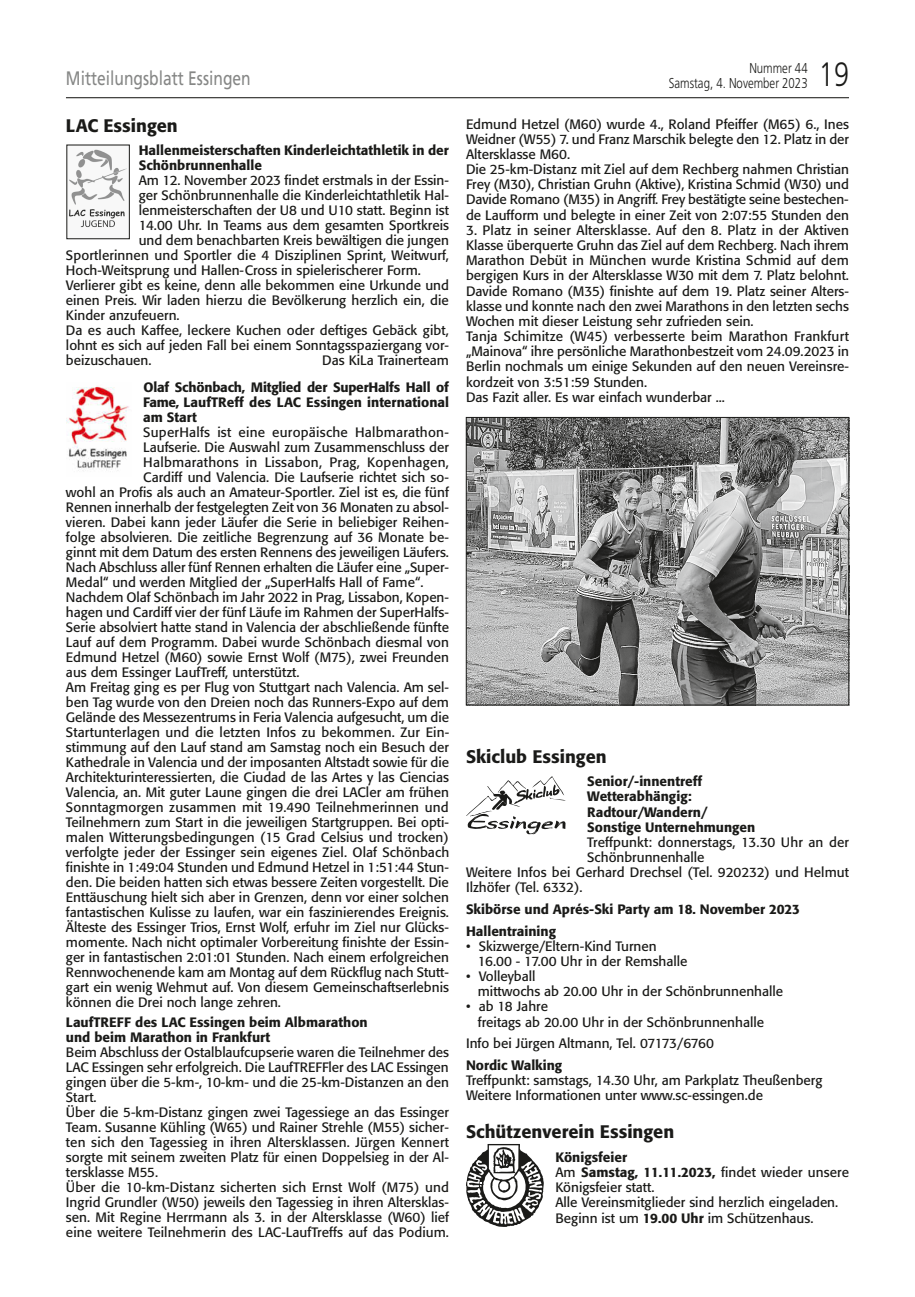
<style>
.page{position:relative;width:915px;height:1297px;background:#fff}
.page>*{position:absolute;margin:0;border:0;box-sizing:border-box;transform-origin:0 0}
.t1{font:300 33.75px "Frutiger";color:#1a1a18;scale:.8 1}
.t2{font:19.5px "Frutiger";color:#868786;scale:.8 1}
.t3{font:500 18px "Formata";color:#1a1a18}
.t4{font:300 14.25px "Frutiger";color:#1a1a18;scale:.8 1}
.t5{font:13.5px/15.1px "Formata";color:#1a1a18}
.t6{font:500 13.5px/15px "Formata";color:#1a1a18}
.t7{font:13.5px "Formata";letter-spacing:.02em;color:#1a1a18}
.s1{font-weight:500}
</style>
<div class="page">
<hr style="left:66px;top:97px;width:782px;height:1px;background:#1a1a18">
<img style="left:69px;top:149px;width:58px;height:79px">
<img style="left:67px;top:386px;width:62px;height:85px">
<img style="left:468px;top:419px;width:378px;height:284px">
<div style="left:466px;top:417px;width:382px;height:288px;border:1px solid #1a1a18"></div>
<svg style="left:466px;top:776px;width:99px;height:58px"></svg>
<svg style="left:466px;top:1144px;width:77px;height:83px"></svg>
<p class="t4" style="left:749px;top:60px;width:74px">Nummer 44</p>
<h2 class="t2" style="left:66px;top:66px;width:232px">Mitteilungsblatt Essingen</h2>
<p class="t4" style="left:668px;top:75px;width:175px">Samstag, 4. November 2023</p>
<h1 class="t1" style="left:818px;top:55px;width:39px">19</h1>
<h3 class="t3" style="left:66px;top:115px;width:113px">LAC Essingen</h3>
<p class="t6" style="left:139px;top:143px;width:311px">Hallenmeisterschaften Kinderleichtathletik in der<br>Schönbrunnenhalle</p>
<p class="t5" style="left:139px;top:173px;width:311px">Am 12. November 2023 findet erstmals in der Essin-</p>
<p class="t5" style="left:139px;top:188px;width:311px">ger Schönbrunnenhalle die Kinderleichtathletik Hal-</p>
<p class="t5" style="left:139px;top:203px;width:311px">lenmeisterschaften der U8 und U10 statt. Beginn ist</p>
<p class="t5" style="left:139px;top:218px;width:311px">14.00 Uhr. In Teams aus dem gesamten Sportkreis</p>
<p class="t5" style="left:139px;top:233px;width:311px">und dem benachbarten Kreis bewältigen die jungen</p>
<p class="t5" style="left:66px;top:248px;width:384px">Sportlerinnen und Sportler die 4 Disziplinen Sprint, Weitwurf,</p>
<p class="t5" style="left:66px;top:263px;width:356px">Hoch-Weitsprung und Hallen-Cross in spielerischerer Form.</p>
<p class="t5" style="left:66px;top:278px;width:384px">Verlierer gibt es keine, denn alle bekommen eine Urkunde und</p>
<p class="t5" style="left:66px;top:293px;width:384px">einen Preis. Wir laden hierzu die Bevölkerung herzlich ein, die</p>
<p class="t5" style="left:66px;top:308px;width:115px">Kinder anzufeuern.</p>
<p class="t5" style="left:66px;top:323px;width:384px">Da es auch Kaffee, leckere Kuchen oder deftiges Gebäck gibt,</p>
<p class="t5" style="left:66px;top:338px;width:384px">lohnt es sich auf jeden Fall bei einem Sonntagsspaziergang vor-</p>
<p class="t5" style="left:66px;top:353px;width:87px">beizuschauen.</p>
<p class="t5" style="left:322px;top:353px;width:128px">Das KiLa Trainerteam</p>
<p class="t6" style="left:143px;top:379px;width:307px;text-align:justify">Olaf Schönbach, Mitglied der SuperHalfs Hall of Fame, LaufTReff des LAC Essingen international am Start</p>
<p class="t7" style="left:143px;top:424px;width:307px">SuperHalfs ist eine europäische Halbmarathon-</p>
<p class="t5" style="left:143px;top:439px;width:307px">Laufserie. Die Auswahl zum Zusammenschluss der</p>
<p class="t7" style="left:143px;top:454px;width:307px">Halbmarathons in Lissabon, Prag, Kopenhagen,</p>
<p class="t5" style="left:143px;top:469px;width:307px">Cardiff und Valencia. Die Laufserie richtet sich so-</p>
<p class="t5" style="left:66px;top:484px;width:384px">wohl an Profis als auch an Amateur-Sportler. Ziel ist es, die fünf</p>
<p class="t5" style="left:66px;top:499px;width:384px">Rennen innerhalb der festgelegten Zeit von 36 Monaten zu absol-</p>
<p class="t5" style="left:66px;top:514px;width:384px">vieren. Dabei kann jeder Läufer die Serie in beliebiger Reihen-</p>
<p class="t5" style="left:66px;top:529px;width:384px">folge absolvieren. Die zeitliche Begrenzung auf 36 Monate be-</p>
<p class="t5" style="left:66px;top:544px;width:384px">ginnt mit dem Datum des ersten Rennens des jeweiligen Läufers.</p>
<p class="t5" style="left:66px;top:559px;width:384px">Nach Abschluss aller fünf Rennen erhalten die Läufer eine „Super-</p>
<p class="t5" style="left:66px;top:574px;width:359px">Medal“ und werden Mitglied der „SuperHalfs Hall of Fame“.</p>
<p class="t5" style="left:66px;top:589px;width:384px">Nachdem Olaf Schönbach im Jahr 2022 in Prag, Lissabon, Kopen-</p>
<p class="t5" style="left:66px;top:604px;width:384px">hagen und Cardiff vier der fünf Läufe im Rahmen der SuperHalfs-</p>
<p class="t5" style="left:66px;top:619px;width:384px">Serie absolviert hatte stand in Valencia der abschließende fünfte</p>
<p class="t5" style="left:66px;top:634px;width:384px">Lauf auf dem Programm. Dabei wurde Schönbach diesmal von</p>
<p class="t5" style="left:66px;top:649px;width:384px">Edmund Hetzel (M60) sowie Ernst Wolf (M75), zwei Freunden</p>
<p class="t5" style="left:66px;top:664px;width:235px">aus dem Essinger LaufTreff, unterstützt.</p>
<p class="t5" style="left:66px;top:679px;width:384px">Am Freitag ging es per Flug von Stuttgart nach Valencia. Am sel-</p>
<p class="t5" style="left:66px;top:694px;width:384px">ben Tag wurde von den Dreien noch das Runners-Expo auf dem</p>
<p class="t5" style="left:66px;top:709px;width:384px">Gelände des Messezentrums in Feria Valencia aufgesucht, um die</p>
<p class="t5" style="left:66px;top:724px;width:384px">Startunterlagen und die letzten Infos zu bekommen. Zur Ein-</p>
<p class="t5" style="left:66px;top:739px;width:384px">stimmung auf den Lauf stand am Samstag noch ein Besuch der</p>
<p class="t5" style="left:66px;top:754px;width:384px">Kathedrale in Valencia und der imposanten Altstadt sowie für die</p>
<p class="t5" style="left:66px;top:769px;width:384px">Architekturinteressierten, die Ciudad de las Artes y las Ciencias</p>
<p class="t5" style="left:66px;top:784px;width:384px">Valencia, an. Mit guter Laune gingen die drei LACler am frühen</p>
<p class="t5" style="left:66px;top:799px;width:384px">Sonntagmorgen zusammen mit 19.490 Teilnehmerinnen und</p>
<p class="t5" style="left:66px;top:814px;width:384px">Teilnehmern zum Start in die jeweiligen Startgruppen. Bei opti-</p>
<p class="t5" style="left:66px;top:829px;width:384px">malen Witterungsbedingungen (15 Grad Celsius und trocken)</p>
<p class="t5" style="left:66px;top:844px;width:384px">verfolgte jeder der Essinger sein eigenes Ziel. Olaf Schönbach</p>
<p class="t5" style="left:66px;top:859px;width:384px">finishte in 1:49:04 Stunden und Edmund Hetzel in 1:51:44 Stun-</p>
<p class="t5" style="left:66px;top:874px;width:384px">den. Die beiden hatten sich etwas bessere Zeiten vorgestellt. Die</p>
<p class="t5" style="left:66px;top:889px;width:384px">Enttäuschung hielt sich aber in Grenzen, denn vor einer solchen</p>
<p class="t5" style="left:66px;top:904px;width:384px">fantastischen Kulisse zu laufen, war ein faszinierendes Ereignis.</p>
<p class="t5" style="left:66px;top:919px;width:384px">Älteste des Essinger Trios, Ernst Wolf, erfuhr im Ziel nur Glücks-</p>
<p class="t5" style="left:66px;top:934px;width:384px">momente. Nach nicht optimaler Vorbereitung finishte der Essin-</p>
<p class="t5" style="left:66px;top:949px;width:384px">ger in fantastischen 2:01:01 Stunden. Nach einem erfolgreichen</p>
<p class="t5" style="left:66px;top:964px;width:384px">Rennwochenende kam am Montag auf dem Rückflug nach Stutt-</p>
<p class="t5" style="left:66px;top:979px;width:384px">gart ein wenig Wehmut auf. Von diesem Gemeinschaftserlebnis</p>
<p class="t5" style="left:66px;top:994px;width:216px">können die Drei noch lange zehren.</p>
<p class="t6" style="left:66px;top:1015px;width:303px">LaufTREFF des LAC Essingen beim Albmarathon und beim Marathon in Frankfurt</p>
<p class="t5" style="left:66px;top:1045px;width:384px">Beim Abschluss der Ostalblaufcupserie waren die Teilnehmer des LAC Essingen sehr erfolgreich. Die LaufTREFFler des LAC Essingen gingen über die 5-km-, 10-km- und die 25-km-Distanzen an den Start.<br>Über die 5-km-Distanz gingen zwei Tagessiege an das Essinger Team. Susanne Kühling (W65) und Rainer Strehle (M55) sicher&shy;ten sich den Tagessieg in ihren Altersklassen. Jürgen Kennert sorgte mit seinem zweiten Platz für einen Doppelsieg in der Al&shy;tersklasse M55.<br>Über die 10-km-Distanz sicherten sich Ernst Wolf (M75) und Ingrid Grundler (W50) jeweils den Tagessieg in ihren Altersklas&shy;sen. Mit Regine Herrmann als 3. in der Altersklasse (W60) lief eine weitere Teilnehmerin des LAC-LaufTreffs auf das Podium.</p>
<p class="t5" style="left:466px;top:116px;width:384px">Edmund Hetzel (M60) wurde 4., Roland Pfeiffer (M65) 6., Ines Weidner (W55) 7. und Franz Marschik belegte den 12. Platz in der Altersklasse M60.<br>Die 25-km-Distanz mit Ziel auf dem Rechberg nahmen Christian Frey (M30), Christian Gruhn (Aktive), Kristina Schmid (W30) und Davide Romano (M35) in Angriff. Frey bestätigte seine bestechen&shy;de Laufform und belegte in einer Zeit von 2:07:55 Stunden den</p>
<p class="t5" style="left:466px;top:222px;width:384px">3. Platz in seiner Altersklasse. Auf den 8. Platz in der Aktiven Klasse überquerte Gruhn das Ziel auf dem Rechberg. Nach ihrem Marathon Debüt in München wurde Kristina Schmid auf dem bergigen Kurs in der Altersklasse W30 mit dem 7. Platz belohnt.<br>Davide Romano (M35) finishte auf dem 19. Platz seiner Alters&shy;klasse und konnte nach den zwei Marathons in den letzten sechs Wochen mit dieser Leistung sehr zufrieden sein.<br>Tanja Schimitze (W45) verbesserte beim Marathon Frankfurt „Mainova“ ihre persönliche Marathonbestzeit vom 24.09.2023 in Berlin nochmals um einige Sekunden auf den neuen Vereinsre&shy;kordzeit von 3:51:59 Stunden.<br>Das Fazit aller. Es war einfach wunderbar ...</p>
<h3 class="t3" style="left:466px;top:745px;width:142px">Skiclub Essingen</h3>
<p class="t6" style="left:587px;top:774px;width:169px">Senior/-innentreff<br>Wetterabhängig:<br>Radtour/Wandern/<br>Sonstige Unternehmungen</p>
<p class="t5" style="left:587px;top:834px;width:263px">Treffpunkt: donnerstags, 13.30 Uhr an der</p>
<p class="t5" style="left:587px;top:850px;width:119px">Schönbrunnenhalle</p>
<p class="t5" style="left:466px;top:865px;width:384px">Weitere Infos bei Gerhard Drechsel (Tel. 920232) und Helmut</p>
<p class="t5" style="left:466px;top:880px;width:118px">Ilzhöfer (Tel. 6332).</p>
<p class="t6" style="left:466px;top:898px;width:335px;line-height:21.6px">Skibörse und Aprés-Ski Party am 18. November 2023<br>Hallentraining</p>
<p class="t5" style="left:477px;top:938px;width:211px;text-indent:-12px">• Skizwerge/Eltern-Kind Turnen<br>16.00 - 17.00 Uhr in der Remshalle</p>
<p class="t5" style="left:477px;top:969px;width:307px;text-indent:-12px">• Volleyball<br>mittwochs ab 20.00 Uhr in der Schönbrunnenhalle</p>
<p class="t5" style="left:477px;top:999px;width:288px;text-indent:-12px">• ab 18 Jahre<br>freitags ab 20.00 Uhr in der Schönbrunnenhalle</p>
<p class="t5" style="left:466px;top:1036px;width:249px">Info bei Jürgen Altmann, Tel. 07173/6760</p>
<p class="t6" style="left:466px;top:1057px;width:98px">Nordic Walking</p>
<p class="t5" style="left:466px;top:1072px;width:358px">Treffpunkt: samstags, 14.30 Uhr, am Parkplatz Theußenberg<br>Weitere Informationen unter www.sc-essingen.de</p>
<h3 class="t3" style="left:466px;top:1121px;width:210px">Schützenverein Essingen</h3>
<p class="t5" style="left:555px;top:1149px;width:295px"><span class="s1">Königsfeier<br></span>Am <span class="s1">Samstag, 11.11.2023,</span> findet wieder unsere Königsfeier statt.<br>Alle Vereinsmitglieder sind herzlich eingeladen.<br>Beginn ist um <span class="s1">19.00 Uhr</span> im Schützenhaus.</p>
</div>
